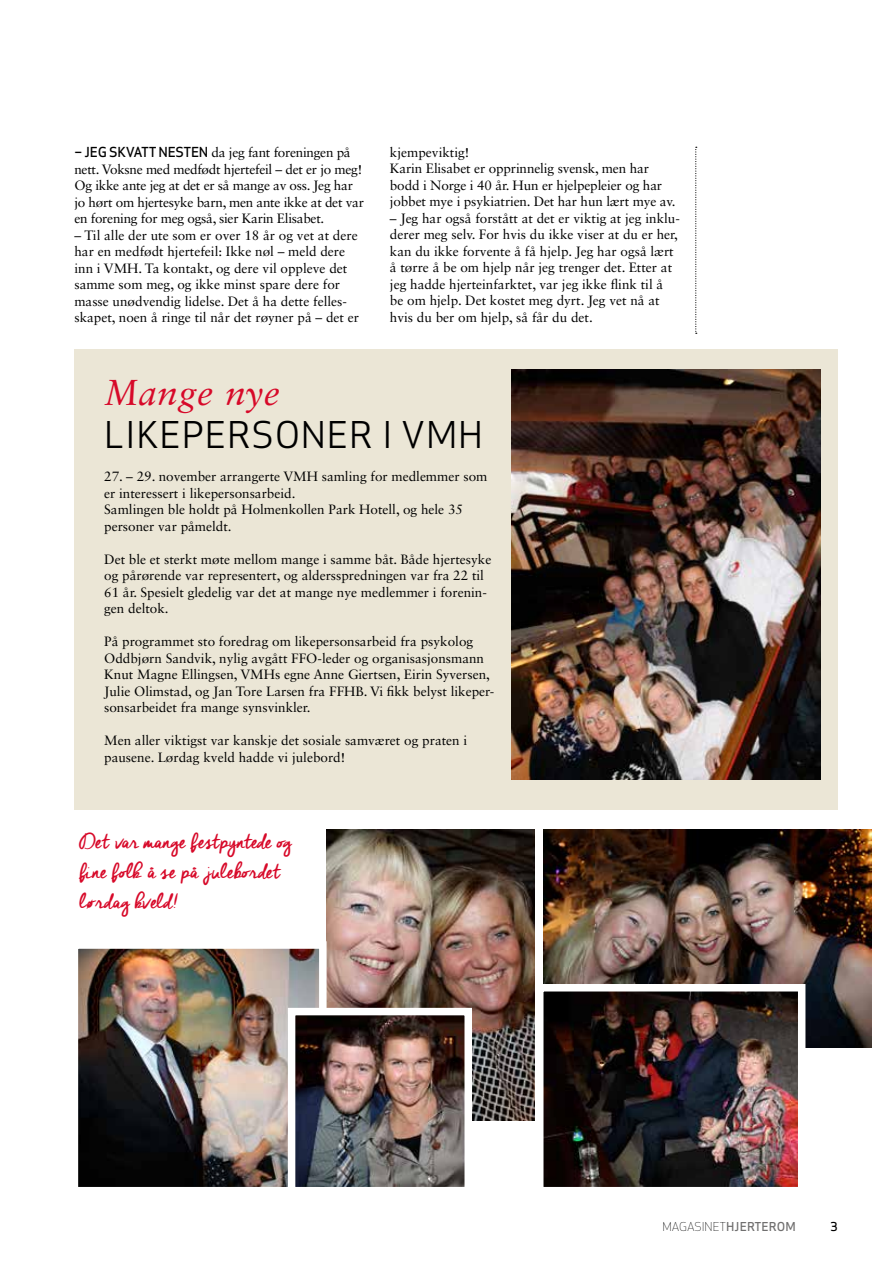
<style>
.page{position:relative;width:893px;height:1263px;background:#fff}
.page>*{position:absolute;margin:0;border:0;box-sizing:border-box;transform-origin:0 0}
.t1{font:36px "Apex Sans Book T";letter-spacing:.02em;color:#000}
.t2{font:italic 36px "Sabon LT Std";letter-spacing:.02em;color:#d70929}
.t3{font:25.5px/30px "Cheddar Jack";letter-spacing:-.025em;color:#d70929;scale:1.15 1}
.t4{font:13.5px/16.5px "Sabon LT Std";color:#000}
.t5{font:13.5px/16.5px "Sabon LT Std";letter-spacing:-.02em;color:#000}
.t6{font:12px "Apex Sans Light T";color:#000}
.t7{font:12px "Apex Sans Medium T";color:#000}
.s1{font-family:"Apex Sans Medium T"}
.s2{font-family:"Apex Sans Medium T";color:#706f6f}
</style>
<div class="page">
<svg style="left:695px;top:147px;width:2px;height:187px"></svg>
<div style="left:74px;top:349px;width:764px;height:461px;background:#ebe6d6"></div>
<img style="left:512px;top:370px;width:309px;height:410px">
<img style="left:327px;top:829px;width:208px;height:291px">
<img style="left:544px;top:829px;width:328px;height:219px">
<img style="left:545px;top:993px;width:251px;height:192px">
<div style="left:536px;top:984px;width:269px;height:210px;border:8px solid #fff"></div>
<img style="left:80px;top:950px;width:238px;height:235px">
<div style="left:71px;top:941px;width:256px;height:253px;border:8px solid #fff"></div>
<img style="left:297px;top:1017px;width:166px;height:168px">
<div style="left:288px;top:1008px;width:184px;height:186px;border:8px solid #fff"></div>
<p class="t5" style="left:74px;top:144px;width:291px"><span class="s1">– JEG SKVATT NESTEN</span> da jeg fant foreningen på nett. Voksne med medfødt hjertefeil – det er jo meg!<br>Og ikke ante jeg at det er så mange av oss. Jeg har jo hørt om hjertesyke barn, men ante ikke at det var en forening for meg også, sier Karin Elisabet.</p>
<p class="t4" style="left:74px;top:227px;width:286px">– Til alle der ute som er over 18 år og vet at dere har en medfødt hjertefeil: Ikke nøl – meld dere inn i VMH. Ta kontakt, og dere vil oppleve det samme som meg, og ikke minst spare dere for masse unødvendig lidelse. Det å ha dette felles&shy;skapet, noen å ringe til når det røyner på – det er</p>
<p class="t4" style="left:390px;top:144px;width:287px">kjempeviktig!<br>Karin Elisabet er opprinnelig svensk, men har bodd i Norge i 40 år. Hun er hjelpepleier og har jobbet mye i psykiatrien. Det har hun lært mye av.</p>
<p class="t4" style="left:390px;top:210px;width:291px">– Jeg har også forstått at det er viktig at jeg inklu&shy;derer meg selv. For hvis du ikke viser at du er her, kan du ikke forvente å få hjelp. Jeg har også lært å tørre å be om hjelp når jeg trenger det. Etter at jeg hadde hjerteinfarktet, var jeg ikke flink til å be om hjelp. Det kostet meg dyrt. Jeg vet nå at hvis du ber om hjelp, så får du det.</p>
<h1 class="t2" style="left:104px;top:372px;width:177px">Mange nye</h1>
<h1 class="t1" style="left:104px;top:412px;width:380px">LIKEPERSONER I VMH</h1>
<p class="t4" style="left:104px;top:468px;width:385px">27. – 29. november arrangerte VMH samling for medlemmer som er interessert i likepersonsarbeid.<br>Samlingen ble holdt på Holmenkollen Park Hotell, og hele 35 personer var påmeldt.</p>
<p class="t4" style="left:104px;top:551px;width:389px">Det ble et sterkt møte mellom mange i samme båt. Både hjertesyke og pårørende var representert, og aldersspredningen var fra 22 til 61 år. Spesielt gledelig var det at mange nye medlemmer i forenin&shy;gen deltok.</p>
<p class="t4" style="left:104px;top:633px;width:392px">På programmet sto foredrag om likepersonsarbeid fra psykolog Oddbjørn Sandvik, nylig avgått FFO-leder og organisasjonsmann Knut Magne Ellingsen, VMHs egne Anne Giertsen, Eirin Syversen, Julie Olimstad, og Jan Tore Larsen fra FFHB. Vi fikk belyst likeper&shy;sonsarbeidet fra mange synsvinkler.</p>
<p class="t4" style="left:104px;top:732px;width:365px">Men aller viktigst var kanskje det sosiale samværet og praten i pausene. Lørdag kveld hadde vi julebord!</p>
<h2 class="t3" style="left:79px;top:828px;width:187px">Det var mange festpyntede og fine folk å se på julebordet lørdag kveld!</h2>
<p class="t6" style="left:662px;top:1219px;width:135px">MAGASINET<span class="s2">HJERTEROM</span></p>
<p class="t7" style="left:830px;top:1219px;width:9px">3</p>
</div>
